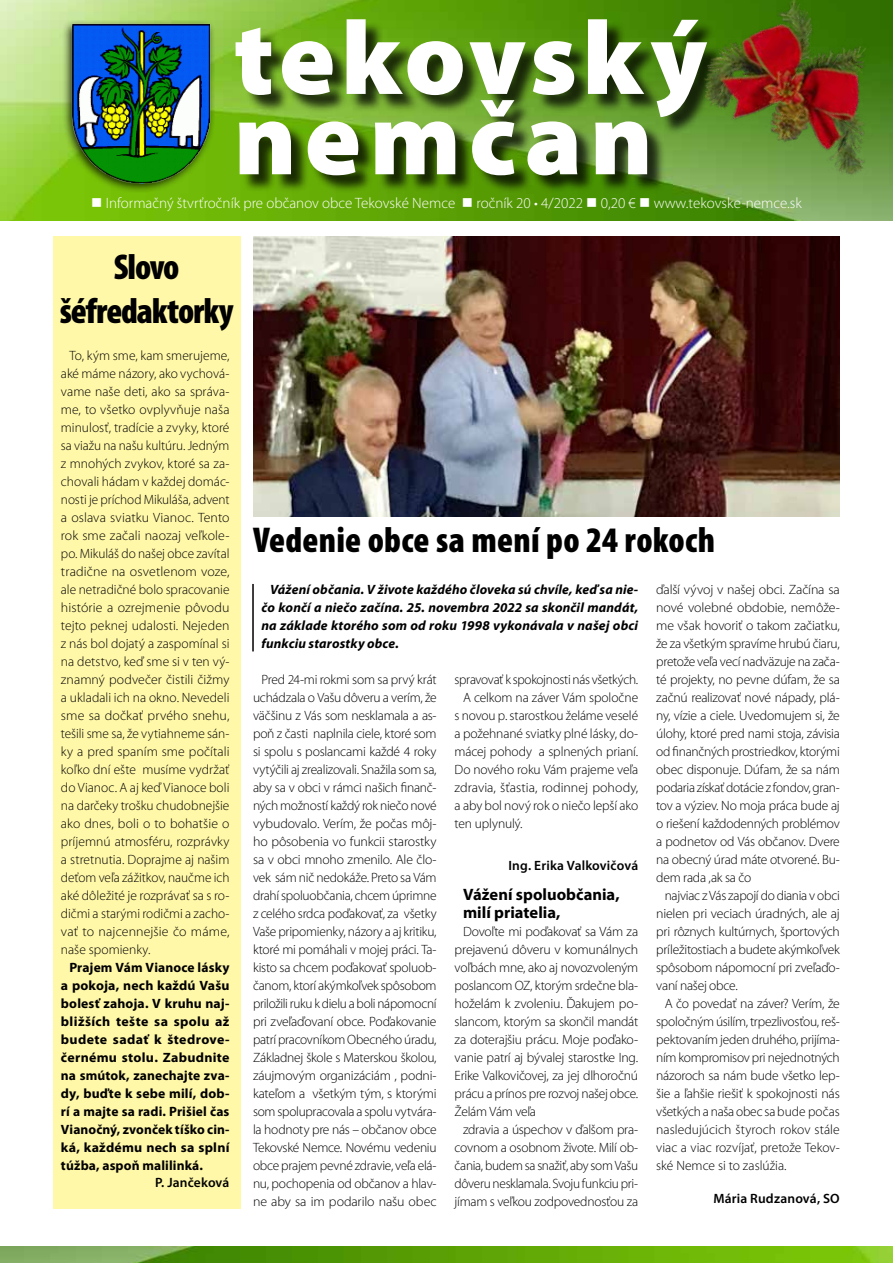
<style>
.page{position:relative;width:893px;height:1263px;background:#fff}
.page>*{position:absolute;margin:0;border:0;box-sizing:border-box;transform-origin:0 0}
.t1{font:900 105px/80.2px "Mini Pro";letter-spacing:.06em;color:#fff}
.t2{font:900 condensed 36px "Mini Pro";color:#000}
.t3{font:900 condensed 36px/43.2px "Mini Pro";letter-spacing:-.03em;color:#000;text-align:center}
.t4{font:700 16.5px/18px "Mini Pro";color:#000}
.t5{font:300 15px "Mini Pro";color:#fff}
.t6{font:300 13.5px/18px "Mini Pro";letter-spacing:-.01em;color:#000;text-align:justify}
.t7{font:700 13.5px/18px "Mini Pro";letter-spacing:.01em;color:#000;text-align:justify}
.t8{font:italic 700 13.5px/18px "Mini Pro";letter-spacing:.01em;color:#000;text-align:justify}
.t9{font:600 13.5px "Mini Pro";letter-spacing:.01em;color:#000}
</style>
<div class="page">
<img style="left:0;top:0;width:893px;height:220px">
<img style="left:0;top:1247px;width:893px;height:16px">
<div style="left:238px;top:21px;width:487px;height:114px;background:#000;opacity:.75"></div>
<div style="left:62px;top:20px;width:154px;height:174px;background:#000;opacity:.77"></div>
<img style="left:71px;top:23px;width:140px;height:160px">
<div style="left:242px;top:103px;width:424px;height:91px;background:#000;opacity:.75"></div>
<img style="left:694px;top:0;width:199px;height:200px">
<div style="left:53px;top:236px;width:187px;height:973px;background:#fff8a8"></div>
<hr style="left:252px;top:584px;width:2px;height:67px;background:#000">
<img style="left:253px;top:237px;width:587px;height:280px">
<h1 class="t1" style="left:234px;top:19px;width:475px">tekovský nemčan</h1>
<p class="t5" style="left:91px;top:194px;width:712px">■ Informačný štvrťročník pre občanov obce Tekovské Nemce ■ ročník 20 • 4/2022 ■ 0,20 € ■ www.tekovske-nemce.sk</p>
<h2 class="t3" style="left:60px;top:246px;width:175px">Slovo šéfredaktorky</h2>
<p class="t6" style="left:61px;top:347px;width:170px;text-indent:9px">To, kým sme, kam smerujeme, aké máme názory, ako vychová&shy;vame naše deti, ako sa správa&shy;me, to všetko ovplyvňuje naša minulosť, tradície a zvyky, ktoré sa viažu na našu kultúru. Jedným z mnohých zvykov, ktoré sa za&shy;chovali hádam v každej domác&shy;nosti je príchod Mikuláša, advent a oslava sviatku Vianoc. Tento rok sme začali naozaj veľkole&shy;po. Mikuláš do našej obce zavítal tradične na osvetlenom voze, ale netradičné bolo spracovanie histórie a ozrejmenie pôvodu tejto peknej udalosti. Nejeden z nás bol dojatý a zaspomínal si na detstvo, keď sme si v ten vý&shy;znamný podvečer čistili čižmy a ukladali ich na okno. Nevedeli sme sa dočkať prvého snehu, tešili sme sa, že vytiahneme sán&shy;ky a pred spaním sme počítali koľko dní ešte musíme vydržať do Vianoc. A aj keď Vianoce boli na darčeky trošku chudobnejšie ako dnes, boli o to bohatšie o príjemnú atmosféru, rozprávky a stretnutia. Doprajme aj našim deťom veľa zážitkov, naučme ich aké dôležité je rozprávať sa s ro&shy;dičmi a starými rodičmi a zacho&shy;vať to najcennejšie čo máme, naše spomienky.</p>
<p class="t7" style="left:61px;top:959px;width:170px;text-indent:9px">Prajem Vám Vianoce lásky a pokoja, nech každú Vašu bolesť zahoja. V kruhu naj&shy;bližších tešte sa spolu až budete sadať k štedrove&shy;černému stolu. Zabudnite na smútok, zanechajte zva&shy;dy, buďte k sebe milí, dob&shy;rí a majte sa radi. Prišiel čas Vianočný, zvonček tíško cin&shy;ká, každému nech sa splní túžba, aspoň malilinká.</p>
<p class="t9" style="left:155px;top:1174px;width:76px">P. Jančeková</p>
<h2 class="t2" style="left:253px;top:520px;width:464px">Vedenie obce sa mení po 24 rokoch</h2>
<p class="t8" style="left:261px;top:581px;width:378px;text-indent:9px">Vážení občania. V živote každého človeka sú chvíle, keď sa nie&shy;čo končí a niečo začína. 25. novembra 2022 sa skončil mandát, na základe ktorého som od roku 1998 vykonávala v našej obci funkciu starostky obce.</p>
<p class="t6" style="left:253px;top:671px;width:185px;text-indent:9px">Pred 24-mi rokmi som sa prvý krát uchádzala o Vašu dôveru a verím, že väčšinu z Vás som nesklamala a as&shy;poň z časti naplnila ciele, ktoré som si spolu s poslancami každé 4 roky vytýčili aj zrealizovali. Snažila som sa, aby sa v obci v rámci našich finanč&shy;ných možností každý rok niečo nové vybudovalo. Verím, že počas môj&shy;ho pôsobenia vo funkcii starostky sa v obci mnoho zmenilo. Ale člo&shy;vek sám nič nedokáže. Preto sa Vám drahí spoluobčania, chcem úprimne z celého srdca poďakovať, za všetky Vaše pripomienky, názory a aj kritiku, ktoré mi pomáhali v mojej práci. Ta&shy;kisto sa chcem poďakovať spoluob&shy;čanom, ktorí akýmkoľvek spôsobom priložili ruku k dielu a boli nápomocní pri zveľaďovaní obce. Poďakovanie patrí pracovníkom Obecného úradu, Základnej škole s Materskou školou, záujmovým organizáciám , podni&shy;kateľom a všetkým tým, s ktorými som spolupracovala a spolu vytvára&shy;la hodnoty pre nás – občanov obce Tekovské Nemce. Novému vedeniu obce prajem pevné zdravie, veľa elá&shy;nu, pochopenia od občanov a hlav&shy;ne aby sa im podarilo našu obec</p>
<p class="t6" style="left:455px;top:671px;width:185px">spravovať k spokojnosti nás všetkých.</p>
<p class="t6" style="left:463px;top:689px;width:177px">A celkom na záver Vám spoločne</p>
<p class="t6" style="left:455px;top:707px;width:185px">s novou p. starostkou želáme veselé</p>
<p class="t6" style="left:455px;top:725px;width:185px">a požehnané sviatky plné lásky, do-</p>
<p class="t6" style="left:455px;top:743px;width:185px">mácej pohody a splnených prianí.</p>
<p class="t6" style="left:455px;top:761px;width:185px">Do nového roku Vám prajeme veľa</p>
<p class="t6" style="left:455px;top:779px;width:185px">zdravia, šťastia, rodinnej pohody,</p>
<p class="t6" style="left:455px;top:797px;width:185px">a aby bol nový rok o niečo lepší ako</p>
<p class="t6" style="left:455px;top:815px;width:69px">ten uplynulý.</p>
<p class="t9" style="left:508px;top:857px;width:131px">Ing. Erika Valkovičová</p>
<p class="t4" style="left:463px;top:886px;width:158px">Vážení spoluobčania, milí priatelia,</p>
<p class="t6" style="left:455px;top:923px;width:185px;text-indent:9px">Dovoľte mi poďakovať sa Vám za prejavenú dôveru v komunálnych voľbách mne, ako aj novozvoleným poslancom OZ, ktorým srdečne bla&shy;hoželám k zvoleniu. Ďakujem po&shy;slancom, ktorým sa skončil mandát za doterajšiu prácu. Moje poďako&shy;vanie patrí aj bývalej starostke Ing.<br>Erike Valkovičovej, za jej dlhoročnú prácu a prínos pre rozvoj našej obce.<br>Želám Vám veľa</p>
<p class="t6" style="left:455px;top:1121px;width:185px;text-indent:9px">zdravia a úspechov v ďalšom pra&shy;covnom a osobnom živote. Milí ob&shy;čania, budem sa snažiť, aby som Vašu dôveru nesklamala. Svoju funkciu pri&shy;jímam s veľkou zodpovednosťou za</p>
<p class="t6" style="left:656px;top:581px;width:185px">ďalší vývoj v našej obci. Začína sa nové volebné obdobie, nemôže&shy;me však hovoriť o takom začiatku, že za všetkým spravíme hrubú čiaru, pretože veľa vecí nadväzuje na zača&shy;té projekty, no pevne dúfam, že sa začnú realizovať nové nápady, plá&shy;ny, vízie a ciele. Uvedomujem si, že úlohy, ktoré pred nami stoja, závisia od finančných prostriedkov, ktorými obec disponuje. Dúfam, že sa nám podaria získať dotácie z fondov, gran&shy;tov a výziev. No moja práca bude aj o riešení každodenných problémov a podnetov od Vás občanov. Dvere na obecný úrad máte otvorené. Bu&shy;dem rada ,ak sa čo</p>
<p class="t6" style="left:656px;top:887px;width:185px;text-indent:9px">najviac z Vás zapojí do diania v obci nielen pri veciach úradných, ale aj pri rôznych kultúrnych, športových príležitostiach a budete akýmkoľvek spôsobom nápomocní pri zveľaďo&shy;vaní našej obce.</p>
<p class="t6" style="left:656px;top:995px;width:185px;text-indent:9px">A čo povedať na záver? Verím, že spoločným úsilím, trpezlivosťou, reš&shy;pektovaním jeden druhého, prijíma&shy;ním kompromisov pri nejednotných názoroch sa nám bude všetko lep&shy;šie a ľahšie riešiť k spokojnosti nás všetkých a naša obec sa bude počas nasledujúcich štyroch rokov stále viac a viac rozvíjať, pretože Tekov&shy;ské Nemce si to zaslúžia.</p>
<p class="t9" style="left:713px;top:1191px;width:128px">Mária Rudzanová, SO</p>
</div>
